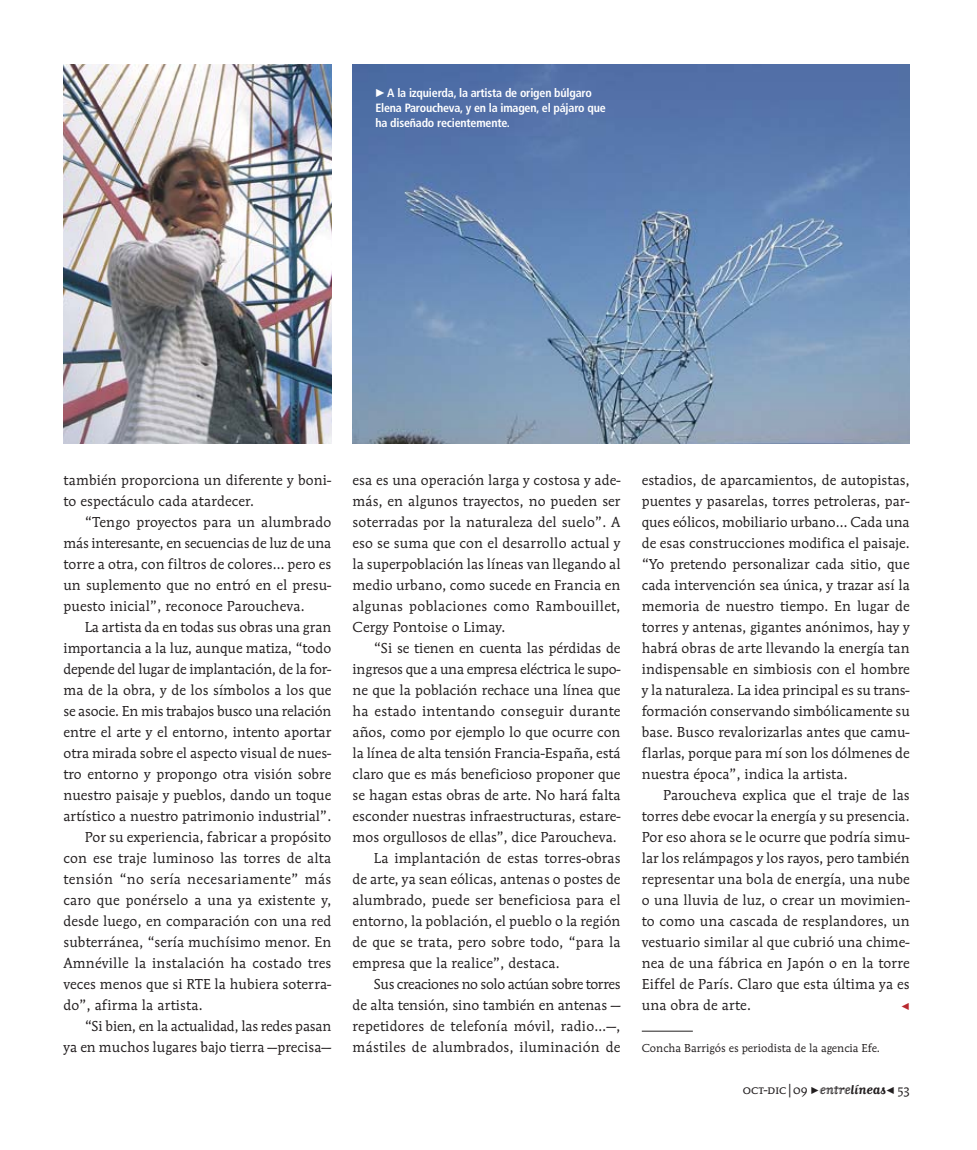
<style>
.page{position:relative;width:977px;height:1150px;background:#fff}
.page>*{position:absolute;margin:0;border:0;box-sizing:border-box;transform-origin:0 0}
.t1{font:15px/21px "Mendoza";letter-spacing:.005em;color:#231f20;text-align:justify}
.t2{font:15px "Mendoza";letter-spacing:-.025em;color:#231f20}
.t3{font:15px "Mendoza";letter-spacing:.03em;color:#231f20}
.t4{font:13.5px "Mendoza SC";color:#231f20}
.t5{font:700 condensed 12px/15px "Frutiger";letter-spacing:-.015em;color:#fff}
.t6{font:12px "Mendoza";color:#231f20}
.t7{font:10.5px "Albarrana Dingbats";color:#b8292f}
.s1{font-family:"Matrix Inline Script";font-size:15px}
.s2{font-family:"Matrix Script";font-weight:700;font-size:15px}
</style>
<div class="page">
<hr style="left:642px;top:1031px;width:51px;height:1px;background:#231f20">
<img style="left:353px;top:65px;width:557px;height:378px">
<img style="left:63px;top:65px;width:268px;height:378px">
<svg style="left:376px;top:89px;width:8px;height:8px"></svg>
<p class="t5" style="left:375px;top:86px;width:232px;text-indent:12px">A la izquierda, la artista de origen búlgaro<br>Elena Paroucheva, y en la imagen, el pájaro que ha diseñado recientemente.</p>
<p class="t1" style="left:63px;top:471px;width:270px">también proporciona un diferente y boni&shy;to espectáculo cada atardecer.</p>
<p class="t1" style="left:63px;top:513px;width:270px;text-indent:21px">“Tengo proyectos para un alumbrado más interesante, en secuencias de luz de una torre a otra, con filtros de colores… pero es un suplemento que no entró en el presu&shy;puesto inicial”, reconoce Paroucheva.</p>
<p class="t1" style="left:85px;top:618px;width:248px">La artista da en todas sus obras una gran</p>
<p class="t1" style="left:63px;top:639px;width:269px">importancia a la luz, aunque matiza, “todo</p>
<p class="t1" style="left:63px;top:660px;width:270px">depende del lugar de implantación, de la for-</p>
<p class="t1" style="left:63px;top:681px;width:269px">ma de la obra, y de los símbolos a los que</p>
<p class="t1" style="left:63px;top:702px;width:269px">se asocie. En mis trabajos busco una relación</p>
<p class="t1" style="left:63px;top:723px;width:269px">entre el arte y el entorno, intento aportar</p>
<p class="t1" style="left:63px;top:744px;width:270px">otra mirada sobre el aspecto visual de nues-</p>
<p class="t1" style="left:63px;top:765px;width:269px">tro entorno y propongo otra visión sobre</p>
<p class="t1" style="left:63px;top:786px;width:269px">nuestro paisaje y pueblos, dando un toque</p>
<p class="t1" style="left:63px;top:807px;width:269px">artístico a nuestro patrimonio industrial”.</p>
<p class="t1" style="left:85px;top:828px;width:248px">Por su experiencia, fabricar a propósito</p>
<p class="t1" style="left:63px;top:849px;width:269px">con ese traje luminoso las torres de alta</p>
<p class="t3" style="left:63px;top:873px;width:269px">tensión “no sería necesariamente” más</p>
<p class="t1" style="left:63px;top:891px;width:269px">caro que ponérselo a una ya existente y,</p>
<p class="t1" style="left:63px;top:912px;width:269px">desde luego, en comparación con una red</p>
<p class="t1" style="left:63px;top:933px;width:269px">subterránea, “sería muchísimo menor. En</p>
<p class="t1" style="left:63px;top:954px;width:269px">Amnéville la instalación ha costado tres</p>
<p class="t1" style="left:63px;top:975px;width:270px">veces menos que si RTE la hubiera soterra-</p>
<p class="t1" style="left:63px;top:996px;width:141px">do”, afirma la artista.</p>
<p class="t1" style="left:85px;top:1017px;width:248px">“Si bien, en la actualidad, las redes pasan</p>
<p class="t1" style="left:63px;top:1038px;width:269px">ya en muchos lugares bajo tierra —precisa—</p>
<p class="t1" style="left:353px;top:471px;width:270px">esa es una operación larga y costosa y ade&shy;más, en algunos trayectos, no pueden ser soterradas por la naturaleza del suelo”. A eso se suma que con el desarrollo actual y la superpoblación las líneas van llegando al medio urbano, como sucede en Francia en algunas poblaciones como Rambouillet, Cergy Pontoise o Limay.</p>
<p class="t1" style="left:374px;top:639px;width:248px">“Si se tienen en cuenta las pérdidas de</p>
<p class="t1" style="left:353px;top:660px;width:270px">ingresos que a una empresa eléctrica le supo-</p>
<p class="t1" style="left:353px;top:681px;width:269px">ne que la población rechace una línea que</p>
<p class="t1" style="left:353px;top:702px;width:269px">ha estado intentando conseguir durante</p>
<p class="t1" style="left:353px;top:723px;width:269px">años, como por ejemplo lo que ocurre con</p>
<p class="t1" style="left:353px;top:744px;width:269px">la línea de alta tensión Francia-España, está</p>
<p class="t1" style="left:353px;top:765px;width:269px">claro que es más beneficioso proponer que</p>
<p class="t1" style="left:353px;top:786px;width:269px">se hagan estas obras de arte. No hará falta</p>
<p class="t1" style="left:353px;top:807px;width:270px">esconder nuestras infraestructuras, estare-</p>
<p class="t1" style="left:353px;top:828px;width:266px">mos orgullosos de ellas”, dice Paroucheva.</p>
<p class="t1" style="left:374px;top:849px;width:248px">La implantación de estas torres-obras</p>
<p class="t1" style="left:353px;top:870px;width:269px">de arte, ya sean eólicas, antenas o postes de</p>
<p class="t1" style="left:353px;top:891px;width:269px">alumbrado, puede ser beneficiosa para el</p>
<p class="t1" style="left:353px;top:912px;width:269px">entorno, la población, el pueblo o la región</p>
<p class="t1" style="left:353px;top:933px;width:269px">de que se trata, pero sobre todo, “para la</p>
<p class="t1" style="left:353px;top:954px;width:209px">empresa que la realice”, destaca.</p>
<p class="t2" style="left:374px;top:978px;width:248px">Sus creaciones no solo actúan sobre torres</p>
<p class="t1" style="left:353px;top:996px;width:269px">de alta tensión, sino también en antenas —</p>
<p class="t1" style="left:353px;top:1017px;width:269px">repetidores de telefonía móvil, radio…—,</p>
<p class="t1" style="left:353px;top:1038px;width:269px">mástiles de alumbrados, iluminación de</p>
<p class="t1" style="left:642px;top:471px;width:270px">estadios, de aparcamientos, de autopistas, puentes y pasarelas, torres petroleras, par&shy;ques eólicos, mobiliario urbano… Cada una de esas construcciones modifica el paisaje. “Yo pretendo personalizar cada sitio, que cada intervención sea única, y trazar así la memoria de nuestro tiempo. En lugar de torres y antenas, gigantes anónimos, hay y habrá obras de arte llevando la energía tan indispensable en simbiosis con el hombre y la naturaleza. La idea principal es su trans&shy;formación conservando simbólicamente su base. Busco revalorizarlas antes que camu&shy;flarlas, porque para mí son los dólmenes de nuestra época”, indica la artista.</p>
<p class="t1" style="left:642px;top:786px;width:270px;text-indent:21px">Paroucheva explica que el traje de las torres debe evocar la energía y su presencia.<br>Por eso ahora se le ocurre que podría simu&shy;lar los relámpagos y los rayos, pero también representar una bola de energía, una nube o una lluvia de luz, o crear un movimien&shy;to como una cascada de resplandores, un vestuario similar al que cubrió una chime&shy;nea de una fábrica en Japón o en la torre Eiffel de París. Claro que esta última ya es una obra de arte.</p>
<p class="t7" style="left:901px;top:1000px;width:10px">●</p>
<p class="t6" style="left:642px;top:1043px;width:240px">Concha Barrigós es periodista de la agencia Efe.</p>
<p class="t4" style="left:743px;top:1081px;width:168px">oct-dic|09 <span class="s1">entre</span><span class="s2">líneas</span>● 53</p>
</div>
